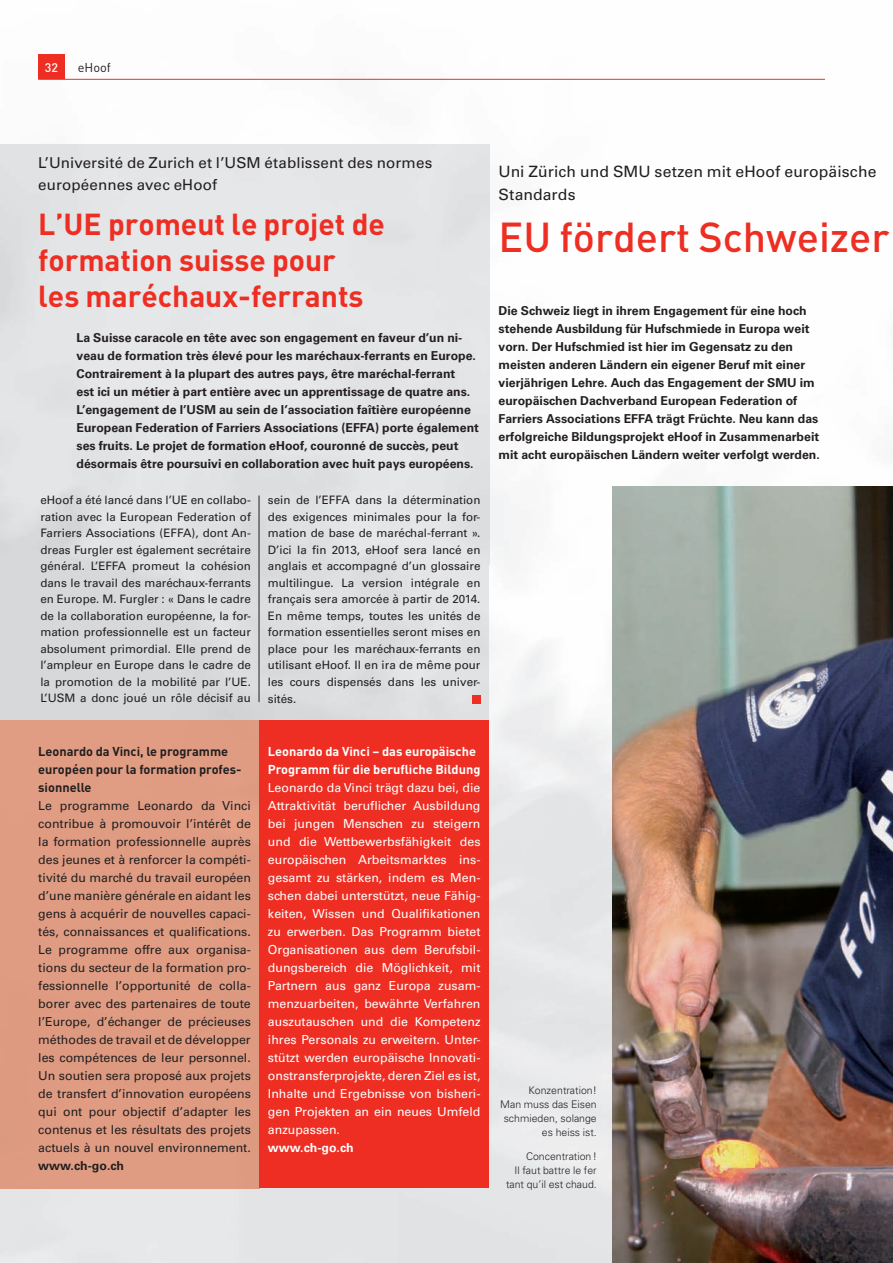
<style>
.page{position:relative;width:893px;height:1263px;background:#fff}
.page>*{position:absolute;margin:0;border:0;box-sizing:border-box;transform-origin:0 0}
.t1{font:500 41.25px "DIN";color:#ee2e22}
.t2{font:700 30px/36px "DIN";color:#ee2e22}
.t3{font:15.6px/22.5px "Univers";letter-spacing:.005em;color:#231f20}
.t4{font:15px/22.5px "Univers";letter-spacing:.01em;color:#231f20}
.t5{font:700 12.75px/18px "DIN";color:#231f20}
.t6{font:700 12.75px/18px "DIN";color:#fff}
.t7{font:12.75px "DIN";color:#231f20}
.t8{font:700 12.3px/18px "Univers";color:#231f20}
.t9{font:12.3px/18px "Univers";color:#231f20;text-align:justify}
.t10{font:12.3px/18px "Univers";color:#fff;text-align:justify}
.t11{font:700 12.3px "Univers";color:#fff}
.t12{font:500 12.3px "DIN";color:#fff}
.t13{font:11.7px/16.5px "Univers";color:#231f20;text-align:justify}
.t14{font:300 10.5px/14.2px "Univers";color:#231f20;text-align:right}
</style>
<div class="page">
<img style="left:489px;top:147px;width:101px;height:421px">
<div style="left:38px;top:54px;width:27px;height:25px;background:#ee2e22"></div>
<hr style="left:38px;top:79px;width:787px;height:1px;background:#ee2e22">
<img style="left:612px;top:486px;width:281px;height:777px">
<img style="left:0;top:144px;width:489px;height:577px">
<div style="left:472px;top:695px;width:8px;height:8px;background:#ee2e22"></div>
<div style="left:0;top:721px;width:259px;height:467px;background:#df9c82"></div>
<hr style="left:259px;top:495px;width:1px;height:207px;background:#231f20">
<div style="left:259px;top:721px;width:230px;height:467px;background:#ee2e22"></div>
<p class="t12" style="left:45px;top:60px;width:15px">32</p>
<p class="t7" style="left:78px;top:59px;width:35px">eHoof</p>
<p class="t4" style="left:38px;top:151px;width:395px">L’Université de Zurich et l’USM établissent des normes européennes avec eHoof</p>
<h2 class="t2" style="left:38px;top:205px;width:348px">L’UE promeut le projet de formation suisse pour<br>les maréchaux-ferrants</h2>
<p class="t8" style="left:77px;top:328px;width:404px">La Suisse caracole en tête avec son engagement en faveur d’un ni&shy;veau de formation très élevé pour les maréchaux-ferrants en Europe.<br>Contrairement à la plupart des autres pays, être maréchal-ferrant<br>est ici un métier à part entière avec un apprentissage de quatre ans.<br>L’engagement de l’USM au sein de l’association faîtière européenne European Federation of Farriers Associations (EFFA) porte également ses fruits. Le projet de formation eHoof, couronné de succès, peut désormais être poursuivi en collaboration avec huit pays européens.</p>
<p class="t13" style="left:40px;top:492px;width:212px">eHoof a été lancé dans l’UE en collabo&shy;ration avec la European Federation of Farriers Associations (EFFA), dont An&shy;dreas Furgler est également secrétaire général. L’EFFA promeut la cohésion dans le travail des maréchaux-ferrants en Europe. M. Furgler : « Dans le cadre de la collaboration européenne, la for&shy;mation professionnelle est un facteur absolument primordial. Elle prend de l’ampleur en Europe dans le cadre de la promotion de la mobilité par l’UE.<br>L’USM a donc joué un rôle décisif au</p>
<p class="t13" style="left:268px;top:492px;width:214px">sein de l’EFFA dans la détermination des exigences minimales pour la for&shy;mation de base de maréchal-ferrant ».<br>D’ici la fin 2013, eHoof sera lancé en anglais et accompagné d’un glossaire multilingue. La version intégrale en français sera amorcée à partir de 2014.<br>En même temps, toutes les unités de formation essentielles seront mises en place pour les maréchaux-ferrants en utilisant eHoof. Il en ira de même pour les cours dispensés dans les univer-</p>
<p class="t13" style="left:268px;top:691px;width:30px">sités.</p>
<p class="t5" style="left:38px;top:742px;width:205px">Leonardo da Vinci, le programme européen pour la formation profes&shy;sionnelle</p>
<p class="t9" style="left:38px;top:797px;width:214px">Le programme Leonardo da Vinci contribue à promouvoir l’intérêt de la formation professionnelle auprès des jeunes et à renforcer la compéti&shy;tivité du marché du travail européen d’une manière générale en aidant les gens à acquérir de nouvelles capaci&shy;tés, connaissances et qualifications.<br>Le programme offre aux organisa&shy;tions du secteur de la formation pro&shy;fessionnelle l’opportunité de colla&shy;borer avec des partenaires de toute l’Europe, d’échanger de précieuses méthodes de travail et de développer les compétences de leur personnel.<br>Un soutien sera proposé aux projets de transfert d’innovation européens qui ont pour objectif d’adapter les contenus et les résultats des projets actuels à un nouvel environnement.</p>
<p class="t8" style="left:38px;top:1157px;width:87px">www.ch-go.ch</p>
<p class="t6" style="left:268px;top:742px;width:214px">Leonardo da Vinci – das europäische<br>Programm für die berufliche Bildung</p>
<p class="t10" style="left:268px;top:779px;width:214px">Leonardo da Vinci trägt dazu bei, die Attraktivität beruflicher Ausbildung bei jungen Menschen zu steigern und die Wettbewerbsfähigkeit des europäischen Arbeitsmarktes ins&shy;gesamt zu stärken, indem es Men&shy;schen dabei unterstützt, neue Fähig&shy;keiten, Wissen und Qualifikationen zu erwerben. Das Programm bietet Organisationen aus dem Berufsbil&shy;dungsbereich die Möglichkeit, mit Partnern aus ganz Europa zusam&shy;menzuarbeiten, bewährte Verfahren auszutauschen und die Kompetenz ihres Personals zu erweitern. Unter&shy;stützt werden europäische Innovati&shy;onstransferprojekte, deren Ziel es ist, Inhalte und Ergebnisse von bisheri&shy;gen Projekten an ein neues Umfeld anzupassen.</p>
<p class="t11" style="left:268px;top:1141px;width:87px">www.ch-go.ch</p>
<p class="t3" style="left:499px;top:161px;width:379px">Uni Zürich und SMU setzen mit eHoof europäische<br>Standards</p>
<h1 class="t1" style="left:499px;top:211px;width:393px">EU fördert Schweizer</h1>
<p class="t8" style="left:499px;top:302px;width:323px">Die Schweiz liegt in ihrem Engagement für eine hoch stehende Ausbildung für Hufschmiede in Europa weit vorn. Der Hufschmied ist hier im Gegensatz zu den meisten anderen Ländern ein eigener Beruf mit einer vierjährigen Lehre. Auch das Engagement der SMU im europäischen Dachverband European Federation of Farriers Associations EFFA trägt Früchte. Neu kann das erfolgreiche Bildungsprojekt eHoof in Zusammenarbeit mit acht europäischen Ländern weiter verfolgt werden.</p>
<p class="t14" style="left:500px;top:1083px;width:98px">Konzentration!<br>Man muss das Eisen schmieden, solange es heiss ist.</p>
<p class="t14" style="left:506px;top:1149px;width:92px">Concentration !<br>Il faut battre le fer tant qu’il est chaud.</p>
</div>
